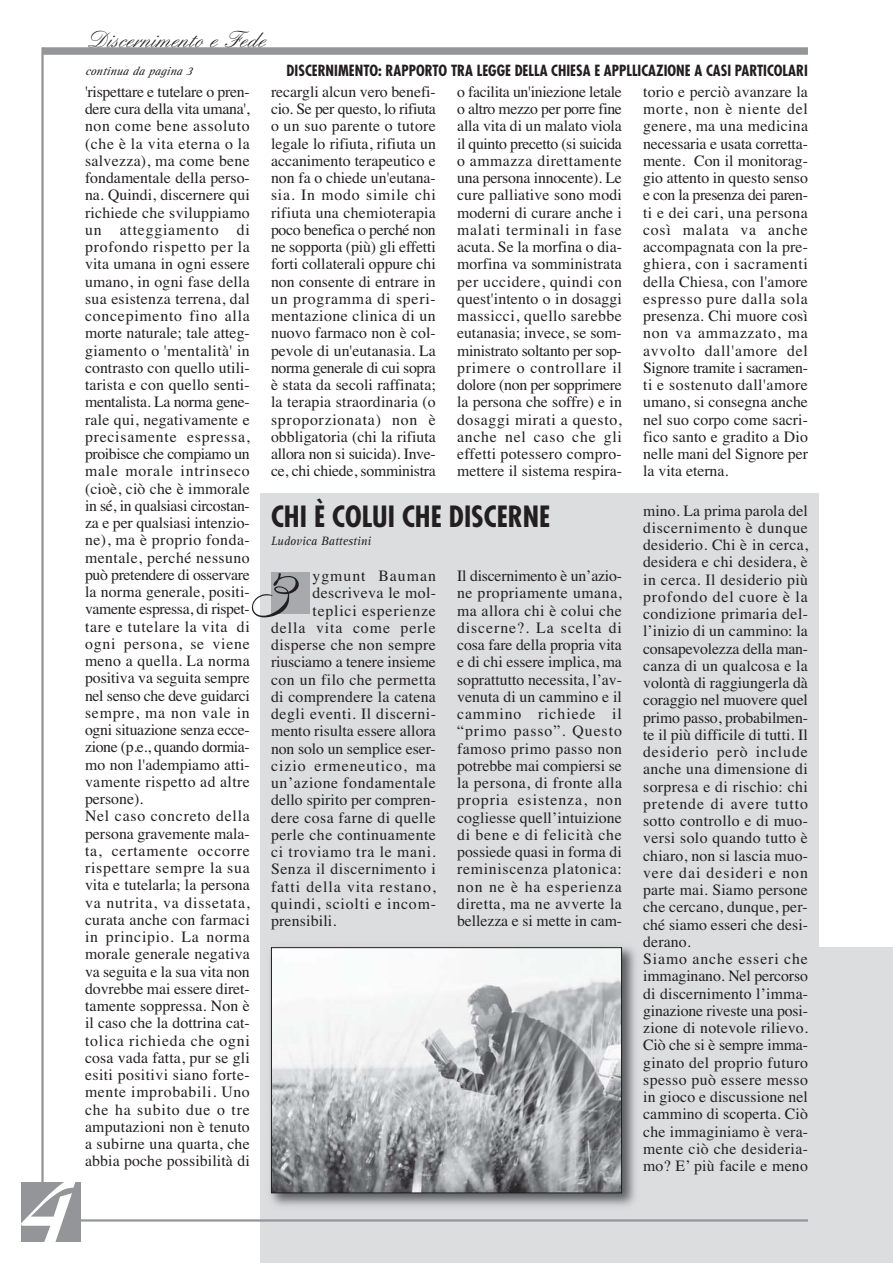
<style>
.page{position:relative;width:893px;height:1263px;background:#fff}
.page>*{position:absolute;margin:0;border:0;box-sizing:border-box;transform-origin:0 0}
.t1{font:italic 700 97.5px "Cochin";color:#fff}
.t2{font:74.4px "OPTI Carmella Hand Script";color:#231f20}
.t3{font:700 condensed 28.5px "Futura";color:#231f20}
.t4{font:24px "Englische Sch T";color:#231f20}
.t5{font:15.75px/17.2px "Times";letter-spacing:.015em;color:#231f20;text-align:justify}
.t6{font:15.75px "Times";letter-spacing:.06em;color:#231f20}
.t7{font:15.75px "Times";letter-spacing:.035em;color:#231f20}
.t8{font:15.75px "Times";letter-spacing:.05em;color:#231f20}
.t9{font:15.75px "Times";letter-spacing:-.01em;color:#231f20}
.t10{font:15.75px "Times";letter-spacing:-.005em;color:#231f20}
.t11{font:15.75px "Times";letter-spacing:.04em;color:#231f20}
.t12{font:15.75px "Times";letter-spacing:.055em;color:#231f20}
.t13{font:700 condensed 15px "Futura";color:#231f20}
.t14{font:italic 12.45px "Rotis Serif";color:#231f20}
.t15{font:italic 12px "Rotis Serif";color:#231f20}
</style>
<div class="page">
<div style="left:260px;top:493px;width:559px;height:770px;background:#dcddde"></div>
<div style="left:260px;top:947px;width:633px;height:316px;background:#dcddde"></div>
<hr style="left:41px;top:47px;width:3px;height:1174px;background:#939598">
<div style="left:43px;top:47px;width:765px;height:8px;background:#939598"></div>
<hr style="left:43px;top:1219px;width:765px;height:2px;background:#939598">
<div style="left:21px;top:1182px;width:60px;height:60px;background:#939598"></div>
<div style="left:271px;top:572px;width:39px;height:41px;background:#a7a9ac"></div>
<img style="left:270px;top:947px;width:366px;height:259px">
<img style="left:273px;top:949px;width:347px;height:242px">
<div style="left:271px;top:947px;width:351px;height:246px;border:1px solid #231f20"></div>
<h1 class="t1" style="left:21px;top:1174px;width:50px">4</h1>
<h3 class="t4" style="left:85px;top:32px;width:181px">Discernimento e Fede</h3>
<p class="t15" style="left:85px;top:67px;width:111px">continua da pagina 3</p>
<p class="t13" style="left:287px;top:64px;width:523px">DISCERNIMENTO: RAPPORTO TRA LEGGE DELLA CHIESA E APPLLICAZIONE A CASI PARTICOLARI</p>
<p class="t5" style="left:85px;top:84px;width:166px;text-align:left">'rispettare e tutelare o pren&shy;dere cura della vita umana', non come bene assoluto (che è la vita eterna o la salvezza), ma come bene fondamentale della perso&shy;na. Quindi, discernere qui richiede che sviluppiamo un atteggiamento di profondo rispetto per la vita umana in ogni essere umano, in ogni fase della sua esistenza terrena, dal concepimento fino alla morte naturale; tale atteg&shy;giamento o 'mentalità' in contrasto con quello utili&shy;tarista e con quello senti&shy;mentalista. La norma gene&shy;rale qui, negativamente e precisamente espressa, proibisce che compiamo un male morale intrinseco (cioè, ciò che è immorale in sé, in qualsiasi circostan&shy;za e per qualsiasi intenzio&shy;ne), ma è proprio fonda&shy;mentale, perché nessuno può pretendere di osservare la norma generale, positi&shy;vamente espressa, di rispet&shy;tare e tutelare la vita di ogni persona, se viene meno a quella. La norma positiva va seguita sempre nel senso che deve guidarci sempre, ma non vale in ogni situazione senza ecce&shy;zione (p.e., quando dormia&shy;mo non l'adempiamo atti&shy;vamente rispetto ad altre persone).<br>Nel caso concreto della persona gravemente mala&shy;ta, certamente occorre rispettare sempre la sua vita e tutelarla; la persona va nutrita, va dissetata, curata anche con farmaci in principio. La norma morale generale negativa va seguita e la sua vita non dovrebbe mai essere diret&shy;tamente soppressa. Non è il caso che la dottrina cat&shy;tolica richieda che ogni cosa vada fatta, pur se gli esiti positivi siano forte&shy;mente improbabili. Uno che ha subito due o tre amputazioni non è tenuto a subirne una quarta, che abbia poche possibilità di</p>
<p class="t5" style="left:271px;top:84px;width:166px">recargli alcun vero benefi&shy;cio. Se per questo, lo rifiuta o un suo parente o tutore legale lo rifiuta, rifiuta un accanimento terapeutico e non fa o chiede un'eutana&shy;sia. In modo simile chi rifiuta una chemioterapia poco benefica o perché non ne sopporta (più) gli effetti forti collaterali oppure chi non consente di entrare in un programma di speri&shy;mentazione clinica di un nuovo farmaco non è col&shy;pevole di un'eutanasia. La norma generale di cui sopra è stata da secoli raffinata; la terapia straordinaria (o sproporzionata) non è obbligatoria (chi la rifiuta allora non si suicida). Inve&shy;ce, chi chiede, somministra</p>
<p class="t5" style="left:457px;top:84px;width:166px">o facilita un'iniezione letale o altro mezzo per porre fine alla vita di un malato viola il quinto precetto (si suicida o ammazza direttamente una persona innocente). Le cure palliative sono modi moderni di curare anche i malati terminali in fase acuta. Se la morfina o dia&shy;morfina va somministrata per uccidere, quindi con quest'intento o in dosaggi massicci, quello sarebbe eutanasia; invece, se som&shy;ministrato soltanto per sop&shy;primere o controllare il dolore (non per sopprimere la persona che soffre) e in dosaggi mirati a questo, anche nel caso che gli effetti potessero compro&shy;mettere il sistema respira-</p>
<p class="t5" style="left:643px;top:84px;width:166px">torio e perciò avanzare la morte, non è niente del genere, ma una medicina necessaria e usata corretta&shy;mente. Con il monitorag&shy;gio attento in questo senso e con la presenza dei paren&shy;ti e dei cari, una persona così malata va anche accompagnata con la pre&shy;ghiera, con i sacramenti della Chiesa, con l'amore espresso pure dalla sola presenza. Chi muore così non va ammazzato, ma avvolto dall'amore del Signore tramite i sacramen&shy;ti e sostenuto dall'amore umano, si consegna anche nel suo corpo come sacri&shy;fico santo e gradito a Dio nelle mani del Signore per la vita eterna.</p>
<h3 class="t3" style="left:271px;top:504px;width:281px">CHI È COLUI CHE DISCERNE</h3>
<p class="t14" style="left:271px;top:537px;width:102px">Ludovica Battestini</p>
<p class="t5" style="left:643px;top:503px;width:166px;text-align:left">mino. La prima parola del discernimento è dunque desiderio. Chi è in cerca, desidera e chi desidera, è in cerca. Il desiderio più profondo del cuore è la condizione primaria del&shy;l’inizio di un cammino: la consapevolezza della man&shy;canza di un qualcosa e la volontà di raggiungerla dà coraggio nel muovere quel primo passo, probabilmen&shy;te il più difficile di tutti. Il desiderio però include anche una dimensione di sorpresa e di rischio: chi pretende di avere tutto sotto controllo e di muo&shy;versi solo quando tutto è chiaro, non si lascia muo&shy;vere dai desideri e non parte mai. Siamo persone che cercano, dunque, per&shy;ché siamo esseri che desi&shy;derano.<br>Siamo anche esseri che immaginano. Nel percorso di discernimento l’imma&shy;ginazione riveste una posi&shy;zione di notevole rilievo.<br>Ciò che si è sempre imma&shy;ginato del proprio futuro spesso può essere messo in gioco e discussione nel cammino di scoperta. Ciò che immaginiamo è vera&shy;mente ciò che desideria&shy;mo? E’ più facile e meno</p>
<p class="t5" style="left:457px;top:569px;width:166px">Il discernimento è un’azio&shy;ne propriamente umana, ma allora chi è colui che discerne?. La scelta di cosa fare della propria vita e di chi essere implica, ma soprattutto necessita, l’av&shy;venuta di un cammino e il cammino richiede il “primo passo”. Questo famoso primo passo non potrebbe mai compiersi se la persona, di fronte alla propria esistenza, non cogliesse quell’intuizione di bene e di felicità che possiede quasi in forma di reminiscenza platonica: non ne è ha esperienza diretta, ma ne avverte la bellezza e si mette in cam-</p>
<p class="t6" style="left:313px;top:570px;width:125px">ygmunt Bauman</p>
<p class="t5" style="left:313px;top:586px;width:125px">descriveva le mol-</p>
<p class="t8" style="left:313px;top:605px;width:125px">teplici esperienze</p>
<p class="t6" style="left:271px;top:622px;width:166px">della vita come perle</p>
<p class="t5" style="left:271px;top:638px;width:166px">disperse che non sempre</p>
<p class="t9" style="left:271px;top:656px;width:166px">riusciamo a tenere insieme</p>
<p class="t5" style="left:271px;top:672px;width:166px">con un filo che permetta</p>
<p class="t5" style="left:271px;top:689px;width:166px">di comprendere la catena</p>
<p class="t7" style="left:271px;top:708px;width:166px">degli eventi. Il discerni-</p>
<p class="t5" style="left:271px;top:724px;width:166px">mento risulta essere allora</p>
<p class="t10" style="left:271px;top:743px;width:166px">non solo un semplice eser-</p>
<p class="t6" style="left:271px;top:760px;width:166px">cizio ermeneutico, ma</p>
<p class="t11" style="left:271px;top:777px;width:166px">un’azione fondamentale</p>
<p class="t5" style="left:271px;top:793px;width:166px">dello spirito per compren-</p>
<p class="t5" style="left:271px;top:810px;width:166px">dere cosa farne di quelle</p>
<p class="t5" style="left:271px;top:827px;width:166px">perle che continuamente</p>
<p class="t8" style="left:271px;top:846px;width:166px">ci troviamo tra le mani.</p>
<p class="t7" style="left:271px;top:863px;width:166px">Senza il discernimento i</p>
<p class="t6" style="left:271px;top:880px;width:166px">fatti della vita restano,</p>
<p class="t12" style="left:271px;top:898px;width:166px">quindi, sciolti e incom-</p>
<p class="t5" style="left:271px;top:914px;width:67px">prensibili.</p>
<h2 class="t2" style="left:250px;top:541px;width:58px">Z</h2>
</div>
